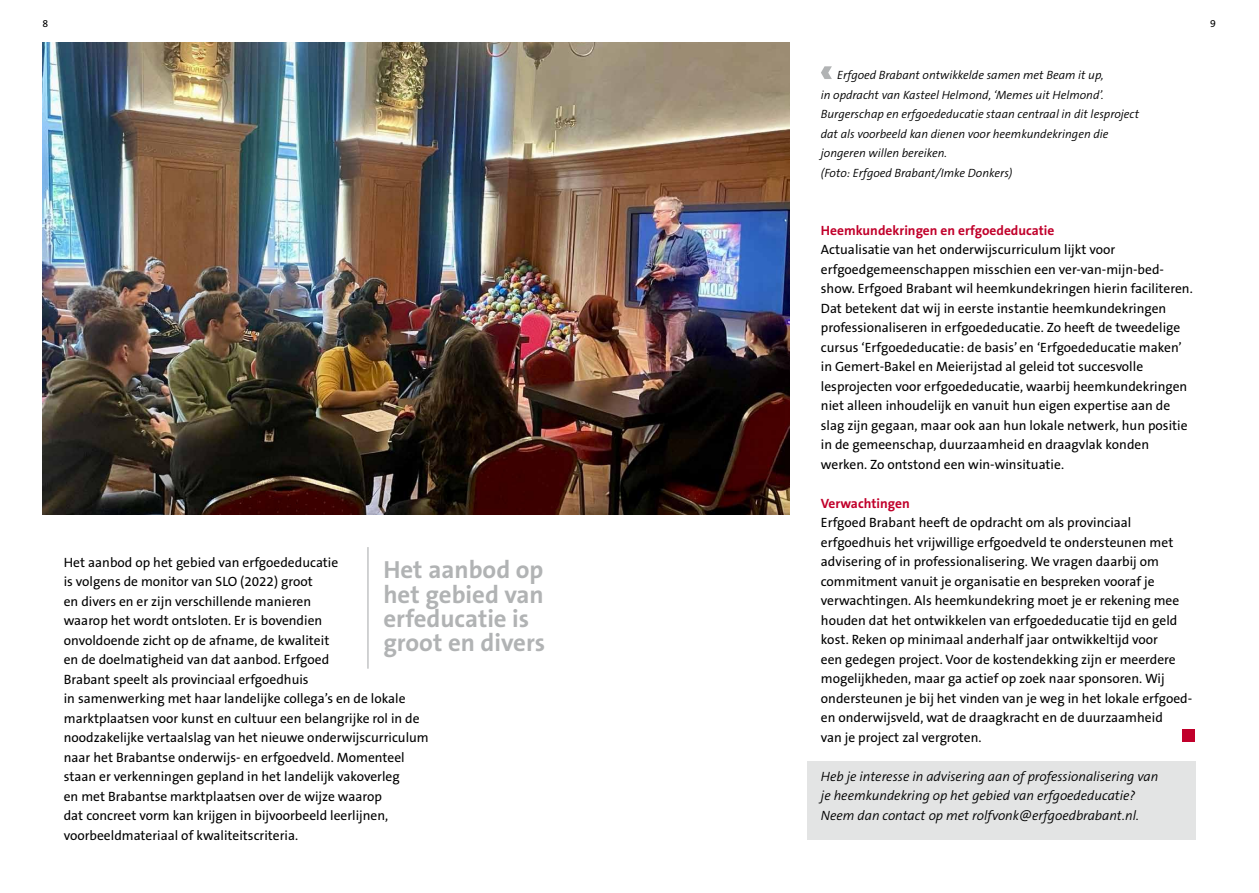
<style>
.page{position:relative;width:1259px;height:893px;background:#fff}
.page>*{position:absolute;margin:0;border:0;box-sizing:border-box;transform-origin:0 0}
.t1{font:700 24.9px/24.3px "The Sans B7";color:#b1b3b4}
.t2{font:13.5px/19.5px "The Sans B5 Plain";color:#000}
.t3{font:italic 300 13.5px/19.5px "The Sans B4";color:#000}
.t4{font:700 13.5px "The Sans B7";color:#c1002b}
.t5{font:italic 300 12px/19.5px "The Sans B4";color:#000}
.t6{font:10.5px "The Sans B5 Plain";color:#000}
</style>
<div class="page">
<div style="left:807px;top:762px;width:388px;height:78px;background:#e3e4e4"></div>
<img style="left:43px;top:43px;width:746px;height:471px">
<svg style="left:821px;top:66px;width:11px;height:13px"></svg>
<hr style="left:367px;top:547px;width:1px;height:122px;background:#b1b3b4">
<div style="left:1182px;top:729px;width:13px;height:13px;background:#c1002b"></div>
<p class="t6" style="left:43px;top:18px;width:7px">8</p>
<p class="t6" style="left:1210px;top:18px;width:7px">9</p>
<p class="t2" style="left:64px;top:553px;width:366px">Het aanbod op het gebied van erfgoededucatie<br>is volgens de monitor van SLO (2022) groot<br>en divers en er zijn verschillende manieren<br>waarop het wordt ontsloten. Er is bovendien<br>onvoldoende zicht op de afname, de kwaliteit<br>en de doelmatigheid van dat aanbod. Erfgoed<br>Brabant speelt als provinciaal erfgoedhuis<br>in samenwerking met haar landelijke collega’s en de lokale marktplaatsen voor kunst en cultuur een belangrijke rol in de noodzakelijke vertaalslag van het nieuwe onderwijscurriculum naar het Brabantse onderwijs- en erfgoedveld. Momenteel staan er verkenningen gepland in het landelijk vakoverleg<br>en met Brabantse marktplaatsen over de wijze waarop<br>dat concreet vorm kan krijgen in bijvoorbeeld leerlijnen, voorbeeldmateriaal of kwaliteitscriteria.</p>
<h1 class="t1" style="left:383px;top:559px;width:163px">Het aanbod op het gebied van erfeducatie is groot en divers</h1>
<p class="t5" style="left:821px;top:66px;width:320px;text-indent:16px">Erfgoed Brabant ontwikkelde samen met Beam it up,<br>in opdracht van Kasteel Helmond, ‘Memes uit Helmond’.<br>Burgerschap en erfgoededucatie staan centraal in dit lesproject dat als voorbeeld kan dienen voor heemkundekringen die jongeren willen bereiken.<br>(Foto: Erfgoed Brabant/Imke Donkers)</p>
<p class="t4" style="left:821px;top:223px;width:235px">Heemkundekringen en erfgoededucatie</p>
<p class="t2" style="left:821px;top:241px;width:373px">Actualisatie van het onderwijscurriculum lijkt voor erfgoedgemeenschappen misschien een ver-van-mijn-bed&shy;show. Erfgoed Brabant wil heemkundekringen hierin faciliteren.<br>Dat betekent dat wij in eerste instantie heemkundekringen professionaliseren in erfgoededucatie. Zo heeft de tweedelige cursus ‘Erfgoededucatie: de basis’ en ‘Erfgoededucatie maken’ in Gemert-Bakel en Meierijstad al geleid tot succesvolle lesprojecten voor erfgoededucatie, waarbij heemkundekringen niet alleen inhoudelijk en vanuit hun eigen expertise aan de slag zijn gegaan, maar ook aan hun lokale netwerk, hun positie in de gemeenschap, duurzaamheid en draagvlak konden werken. Zo ontstond een win-winsituatie.</p>
<p class="t4" style="left:821px;top:496px;width:90px">Verwachtingen</p>
<p class="t2" style="left:821px;top:514px;width:373px">Erfgoed Brabant heeft de opdracht om als provinciaal erfgoedhuis het vrijwillige erfgoedveld te ondersteunen met advisering of in professionalisering. We vragen daarbij om commitment vanuit je organisatie en bespreken vooraf je verwachtingen. Als heemkundekring moet je er rekening mee houden dat het ontwikkelen van erfgoededucatie tijd en geld kost. Reken op minimaal anderhalf jaar ontwikkeltijd voor<br>een gedegen project. Voor de kostendekking zijn er meerdere mogelijkheden, maar ga actief op zoek naar sponsoren. Wij ondersteunen je bij het vinden van je weg in het lokale erfgoed&shy;en onderwijsveld, wat de draagkracht en de duurzaamheid<br>van je project zal vergroten.</p>
<p class="t3" style="left:821px;top:767px;width:339px">Heb je interesse in advisering aan of professionalisering van je heemkundekring op het gebied van erfgoededucatie?<br>Neem dan contact op met rolfvonk@erfgoedbrabant.nl.</p>
</div>
